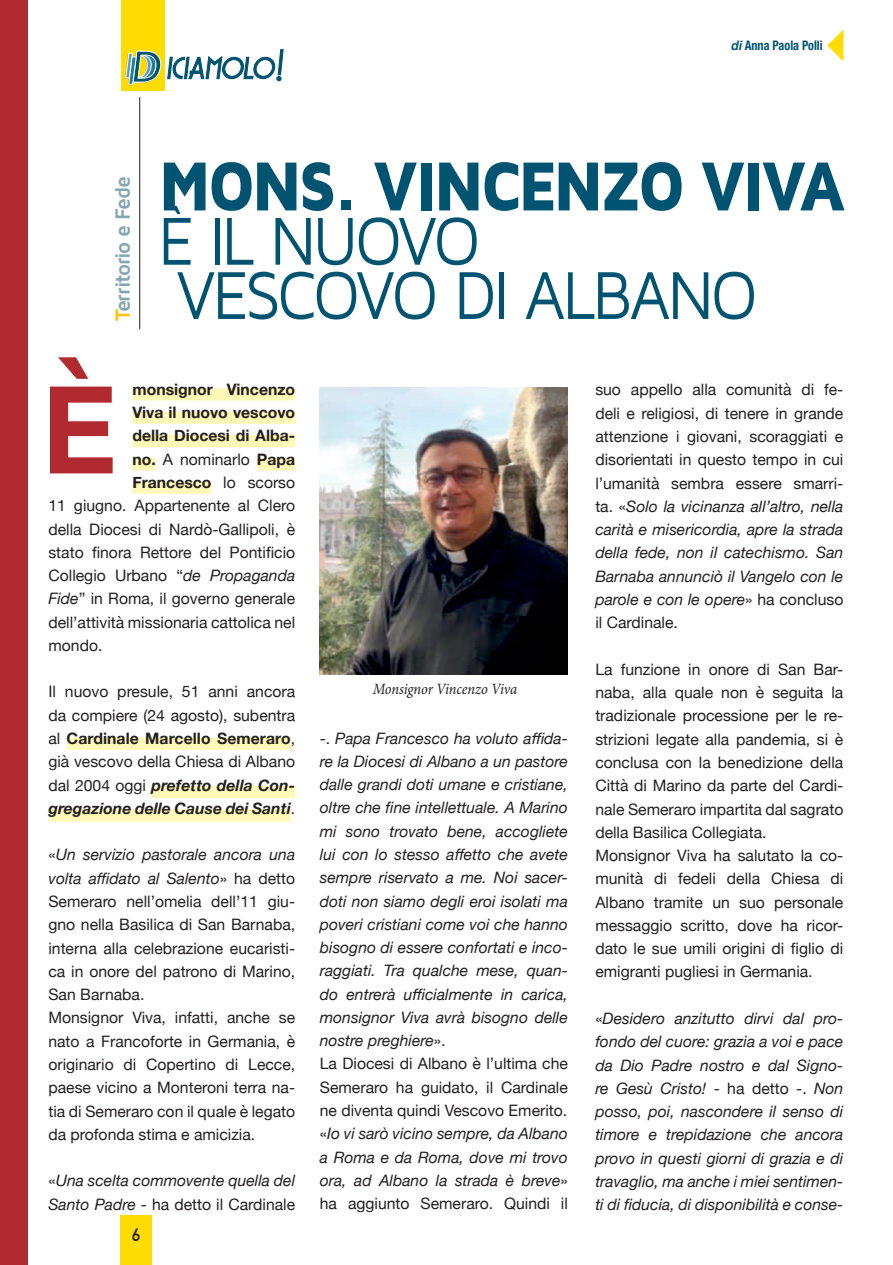
<style>
.page{position:relative;width:893px;height:1265px;background:#fff}
.page>*{position:absolute;margin:0;border:0;box-sizing:border-box;transform-origin:0 0}
.t1{font:700 121.62px "Helvetica Neue";color:#b02a2f;scale:.95 1}
.t2{font:900 71.75px "Maven Pro";letter-spacing:-.055em;color:#005471;scale:.89 1}
.t3{font:70px/54.2px "Maven Pro";letter-spacing:-.055em;color:#005471;scale:.91 1}
.t4{font:700 21.18px "Maven Pro";letter-spacing:-.065em;color:#84a6b1}
.t5{font:700 17.5px "DIN Alternate";color:#231f20}
.t6{font:15.75px/23.3px "Helvetica Neue";color:#231f20;text-align:justify}
.t7{font:italic 15.75px/23.3px "Helvetica Neue";color:#231f20}
.t8{font:700 15.75px "Helvetica Neue";color:#231f20}
.t9{font:italic 15.75px "Minion Pro";letter-spacing:-.01em;color:#231f20;scale:.91 1}
.t10{font:700 condensed 13.12px "Helvetica Neue";color:#005471;scale:.93 1}
.s1{font-style:italic;font-stretch:normal}
.s2{color:#fec210}
.s3{font-weight:700}
.s4{font-weight:400}
.s5{font-style:italic}
.s6{font-weight:700;font-style:italic}
.s7{font-style:normal}
</style>
<div class="page">
<div style="left:0;top:0;width:27px;height:1265px;background:#b02a2f"></div>
<div style="left:120px;top:1215px;width:31px;height:50px;background:#ffdc01"></div>
<div style="left:121px;top:0;width:43px;height:90px;background:#ffdc01"></div>
<svg style="left:125px;top:49px;width:159px;height:36px"></svg>
<hr style="left:139px;top:97px;width:1px;height:232px;background:#231f20">
<svg style="left:827px;top:30px;width:16px;height:31px"></svg>
<div style="left:132px;top:388px;width:163px;height:13px;background:#fff9b8"></div>
<div style="left:132px;top:412px;width:163px;height:12px;background:#fff9b8"></div>
<div style="left:132px;top:435px;width:163px;height:12px;background:#fff9b8"></div>
<div style="left:132px;top:458px;width:24px;height:12px;background:#fff9b8"></div>
<div style="left:257px;top:458px;width:38px;height:12px;background:#fff9b8"></div>
<div style="left:132px;top:481px;width:79px;height:13px;background:#fff9b8"></div>
<div style="left:67px;top:737px;width:224px;height:13px;background:#fff9b8"></div>
<div style="left:151px;top:786px;width:144px;height:12px;background:#fff9b8"></div>
<div style="left:48px;top:809px;width:243px;height:12px;background:#fff9b8"></div>
<img style="left:320px;top:388px;width:248px;height:287px">
<p class="t10" style="left:732px;top:34px;width:100px"><span class="s1">di</span> Anna Paola Polli</p>
<h3 class="t4" style="left:111px;top:321px;width:146px;rotate:-90deg"><span class="s2">T</span>erritorio e Fede</h3>
<h2 class="t2" style="left:158px;top:148px;width:774px">MONS. VINCENZO VIVA</h2>
<h3 class="t3" style="left:158px;top:215px;width:661px">È IL NUOVO<br>VESCOVO DI ALBANO</h3>
<h1 class="t1" style="left:42px;top:335px;width:80px">È</h1>
<p class="t8" style="left:132px;top:377px;width:164px">monsignor Vincenzo</p>
<p class="t8" style="left:132px;top:400px;width:164px">Viva il nuovo vescovo</p>
<p class="t8" style="left:132px;top:423px;width:164px">della Diocesi di Alba-</p>
<p class="t6" style="left:132px;top:448px;width:164px"><span class="s3">no.</span> A nominarlo <span class="s3">Papa</span></p>
<p class="t8" style="left:132px;top:470px;width:164px">Francesco <span class="s4">lo scorso</span></p>
<p class="t6" style="left:48px;top:495px;width:248px">11 giugno. Appartenente al Clero</p>
<p class="t6" style="left:48px;top:518px;width:248px">della Diocesi di Nardò-Gallipoli, è</p>
<p class="t6" style="left:48px;top:541px;width:248px">stato finora Rettore del Pontificio</p>
<p class="t6" style="left:48px;top:565px;width:248px">Collegio Urbano “<span class="s5">de Propaganda</span></p>
<p class="t6" style="left:48px;top:588px;width:248px"><span class="s5">Fide</span>” in Roma, il governo generale</p>
<p class="t6" style="left:48px;top:611px;width:248px">dell’attività missionaria cattolica nel</p>
<p class="t6" style="left:48px;top:635px;width:55px">mondo.</p>
<p class="t6" style="left:48px;top:681px;width:248px">Il nuovo presule, 51 anni ancora da compiere (24 agosto), subentra al <span class="s3">Cardinale Marcello Semeraro</span>, già vescovo della Chiesa di Albano dal 2004 oggi <span class="s6">prefetto della Con&shy;gregazione delle Cause dei Santi</span>.</p>
<p class="t6" style="left:48px;top:844px;width:248px;text-align:left">«<span class="s5">Un servizio pastorale ancora una volta affidato al Salento</span>» ha detto<br>Semeraro nell’omelia dell’11 giu&shy;gno nella Basilica di San Barnaba, interna alla celebrazione eucaristi&shy;ca in onore del patrono di Marino,<br>San Barnaba.<br>Monsignor Viva, infatti, anche se nato a Francoforte in Germania, è originario di Copertino di Lecce, paese vicino a Monteroni terra na&shy;tia di Semeraro con il quale è legato da profonda stima e amicizia.</p>
<p class="t7" style="left:48px;top:1170px;width:248px"><span class="s7">«</span>Una scelta commovente quella del<br>Santo Padre <span class="s7">- ha detto il Cardinale</span></p>
<p class="t5" style="left:132px;top:1222px;width:10px">6</p>
<p class="t9" style="left:373px;top:678px;width:160px">Monsignor Vincenzo Viva</p>
<p class="t7" style="left:320px;top:727px;width:250px"><span class="s7">-.</span> Papa Francesco ha voluto affida&shy;re la Diocesi di Albano a un pastore dalle grandi doti umane e cristiane, oltre che fine intellettuale. A Marino mi sono trovato bene, accogliete lui con lo stesso affetto che avete sempre riservato a me. Noi sacer&shy;doti non siamo degli eroi isolati ma poveri cristiani come voi che hanno bisogno di essere confortati e inco&shy;raggiati. Tra qualche mese, quan&shy;do entrerà ufficialmente in carica, monsignor Viva avrà bisogno delle nostre preghiere<span class="s7">».<br>La Diocesi di Albano è l’ultima che Semeraro ha guidato, il Cardinale ne diventa quindi Vescovo Emerito. «</span>Io vi sarò vicino sempre, da Albano a Roma e da Roma, dove mi trovo ora, ad Albano la strada è breve<span class="s7">» ha aggiunto Semeraro. Quindi il</span></p>
<p class="t6" style="left:595px;top:379px;width:250px">suo appello alla comunità di fe&shy;deli e religiosi, di tenere in grande attenzione i giovani, scoraggiati e disorientati in questo tempo in cui l’umanità sembra essere smarri&shy;ta. «<span class="s5">Solo la vicinanza all’altro, nella carità e misericordia, apre la strada della fede, non il catechismo. San Barnaba annunciò il Vangelo con le parole e con le opere</span>» ha concluso il Cardinale.</p>
<p class="t6" style="left:595px;top:658px;width:250px;text-align:left">La funzione in onore di San Bar&shy;naba, alla quale non è seguita la tradizionale processione per le re&shy;strizioni legate alla pandemia, si è conclusa con la benedizione della Città di Marino da parte del Cardi&shy;nale Semeraro impartita dal sagrato della Basilica Collegiata.<br>Monsignor Viva ha salutato la co&shy;munità di fedeli della Chiesa di Albano tramite un suo personale messaggio scritto, dove ha ricor&shy;dato le sue umili origini di figlio di emigranti pugliesi in Germania.</p>
<p class="t7" style="left:595px;top:1008px;width:250px;text-align:justify"><span class="s7">«</span>Desidero anzitutto dirvi dal pro&shy;fondo del cuore: grazia a voi e pace da Dio Padre nostro e dal Signo&shy;re Gesù Cristo! <span class="s7">- ha detto -.</span> Non posso, poi, nascondere il senso di timore e trepidazione che ancora provo in questi giorni di grazia e di travaglio, ma anche i miei sentimen&shy;ti di fiducia, di disponibilità e conse-</p>
</div>
